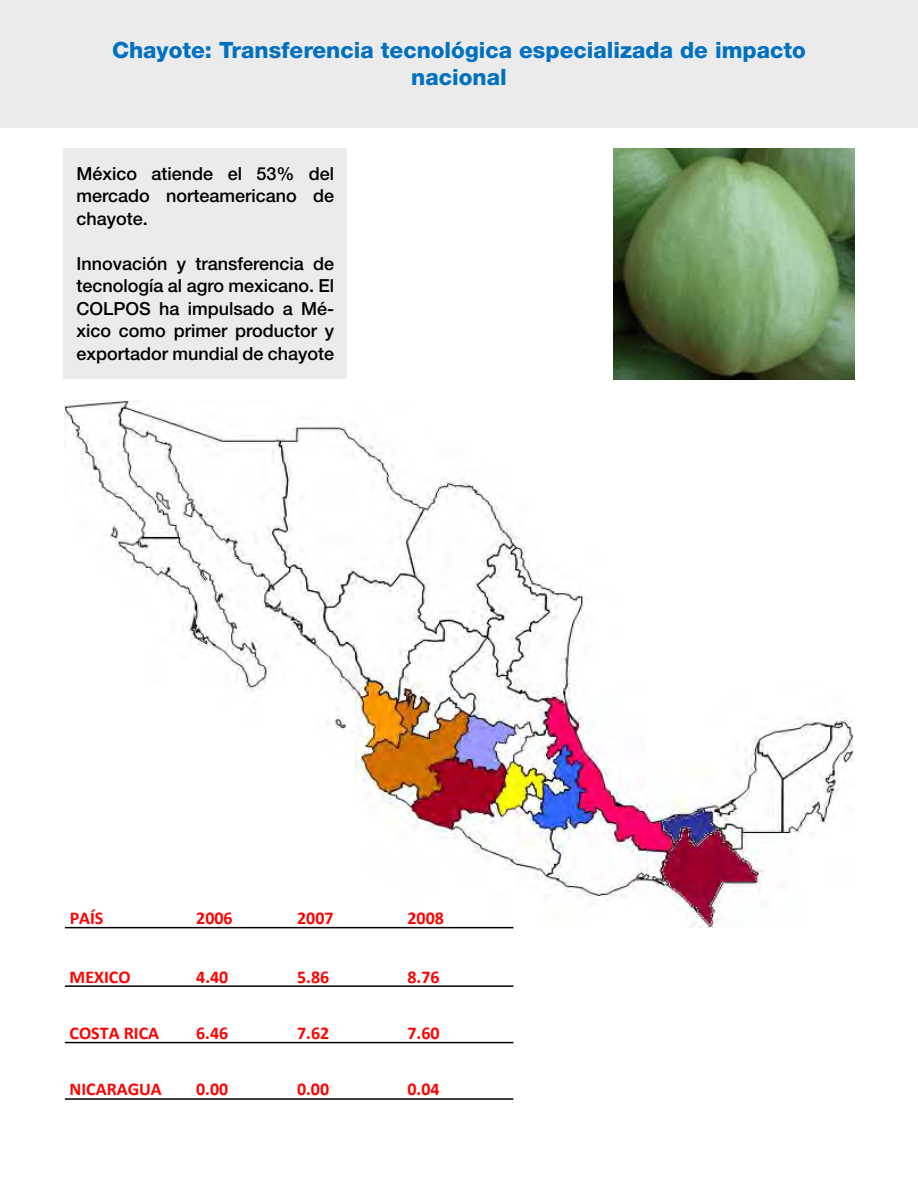
<style>
.page{position:relative;width:918px;height:1188px;background:#fff}
.page>*{position:absolute;margin:0;border:0;box-sizing:border-box;transform-origin:0 0}
.t1{font:800 22.5px/27px "Helvetica Neue LT Std";color:#0070c0;text-align:center}
.t2{font:500 18px/22.5px "Helvetica Neue LT Std";color:#000;text-align:justify}
.t3{font:700 18px "Calibri";color:#f00}
</style>
<div class="page">
<div style="left:64px;top:148px;width:283px;height:231px;background:#ebebeb"></div>
<div style="left:0;top:0;width:918px;height:127px;background:#ebebeb"></div>
<img style="left:64px;top:400px;width:790px;height:527px">
<hr style="left:65px;top:927px;width:448px;height:1px;background:#000">
<hr style="left:65px;top:985px;width:448px;height:2px;background:#000">
<hr style="left:65px;top:1042px;width:448px;height:1px;background:#000">
<hr style="left:65px;top:1098px;width:448px;height:2px;background:#000">
<img style="left:614px;top:148px;width:240px;height:231px">
<p class="t1" style="left:112px;top:36px;width:695px">Chayote: Transferencia tecnológica especializada de impacto nacional</p>
<p class="t2" style="left:77px;top:162px;width:259px">México atiende el 53% del mercado norteamericano de chayote.</p>
<p class="t2" style="left:77px;top:252px;width:259px">Innovación y transferencia de tecnología al agro mexicano. El COLPOS ha impulsado a Mé&shy;xico como primer productor y exportador mundial de chayote</p>
<p class="t3" style="left:70px;top:907px;width:35px">PAÍS</p>
<p class="t3" style="left:196px;top:907px;width:38px">2006</p>
<p class="t3" style="left:297px;top:907px;width:38px">2007</p>
<p class="t3" style="left:408px;top:907px;width:38px">2008</p>
<p class="t3" style="left:70px;top:965px;width:62px">MEXICO</p>
<p class="t3" style="left:196px;top:965px;width:34px">4.40</p>
<p class="t3" style="left:297px;top:965px;width:34px">5.86</p>
<p class="t3" style="left:408px;top:965px;width:34px">8.76</p>
<p class="t3" style="left:70px;top:1022px;width:91px">COSTA RICA</p>
<p class="t3" style="left:196px;top:1022px;width:34px">6.46</p>
<p class="t3" style="left:297px;top:1022px;width:34px">7.62</p>
<p class="t3" style="left:408px;top:1022px;width:34px">7.60</p>
<p class="t3" style="left:70px;top:1078px;width:94px">NICARAGUA</p>
<p class="t3" style="left:196px;top:1078px;width:34px">0.00</p>
<p class="t3" style="left:297px;top:1078px;width:34px">0.00</p>
<p class="t3" style="left:407px;top:1078px;width:34px">0.04</p>
</div>
